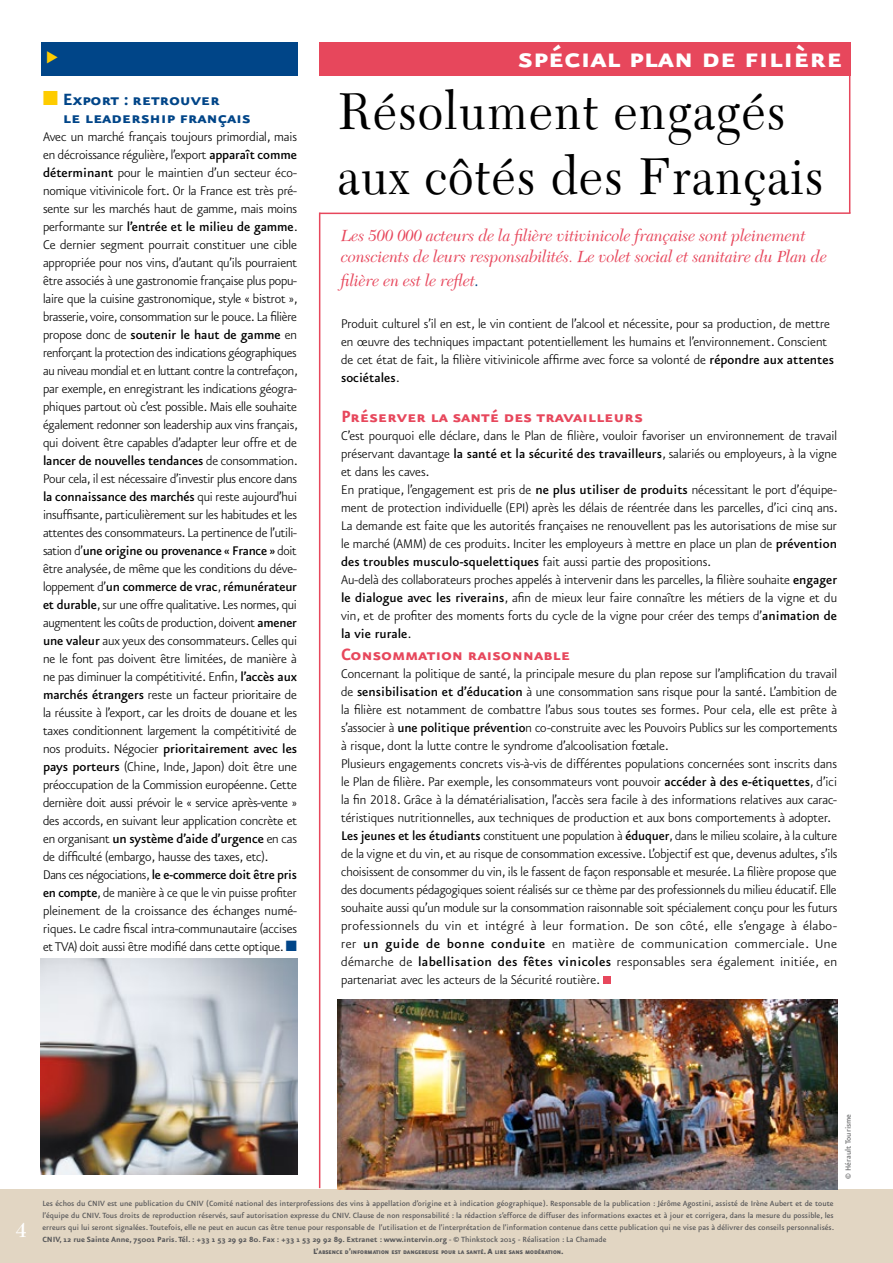
<style>
.page{position:relative;width:893px;height:1263px;background:#fff}
.page>*{position:absolute;margin:0;border:0;box-sizing:border-box;transform-origin:0 0}
.t1{font:54px/64.8px "New Caledonia";letter-spacing:.03em;color:#000;scale:.92 1}
.t2{font:34.2px "Eureka Sans Bold Caps";letter-spacing:-.01em;color:#fff}
.t3{font:600 21px "New Caledonia";color:#fff}
.t4{font:19.5px "Eureka Sans Bold Caps";letter-spacing:-.01em;color:#e7475c}
.t5{font:19.5px/18px "Eureka Sans Bold Caps";letter-spacing:-.01em;color:#004588}
.t6{font:italic 16.8px/21px "New Caledonia";letter-spacing:-.01em;color:#e7475c}
.t7{font:300 15px/18px "Eureka Sans";letter-spacing:-.005em;color:#000}
.t8{font:500 9px/12px "Eureka Sans";color:#58585a;text-align:justify}
.t9{font:500 9px "Eureka Sans";color:#707172}
.t10{font:900 6.3px "Eureka Sans";color:#58585a}
.s1{font-weight:500}
.s2{color:#004588}
.s3{font-size:19.5px;color:#004588}
.s4{font-family:"Eureka Sans Light Caps";font-weight:400}
.s5{font-weight:700}
.s6{font-size:9px}
</style>
<div class="page">
<div style="left:42px;top:43px;width:256px;height:33px;background:#004588"></div>
<div style="left:319px;top:43px;width:531px;height:33px;background:#e7475c"></div>
<hr style="left:319px;top:213px;width:1px;height:975px;background:#e7475c">
<div style="left:603px;top:976px;width:8px;height:8px;background:#e7475c"></div>
<hr style="left:319px;top:212px;width:532px;height:2px;background:#e7475c">
<div style="left:0;top:1190px;width:893px;height:73px;background:#e2d6c3"></div>
<hr style="left:849px;top:43px;width:1px;height:170px;background:#e7475c">
<img style="left:338px;top:999px;width:499px;height:190px">
<img style="left:40px;top:959px;width:257px;height:216px">
<h3 class="t5" style="left:63px;top:91px;width:189px">Export : retrouver<br>le leadership français</h3>
<p class="t7" style="left:43px;top:128px;width:256px">Avec un marché français toujours primordial, mais en décroissance régulière, l’export <span class="s1">apparaît comme déterminant</span> pour le maintien d’un secteur éco&shy;nomique vitivinicole fort. Or la France est très pré&shy;sente sur les marchés haut de gamme, mais moins performante sur <span class="s1">l’entrée et le milieu de gamme</span>.<br>Ce dernier segment pourrait constituer une cible appropriée pour nos vins, d’autant qu’ils pourraient être associés à une gastronomie française plus popu&shy;laire que la cuisine gastronomique, style « bistrot », brasserie, voire, consommation sur le pouce. La filière propose donc de <span class="s1">soutenir le haut de gamme</span> en renforçant la protection des indications géographiques au niveau mondial et en luttant contre la contrefaçon, par exemple, en enregistrant les indications géogra&shy;phiques partout où c’est possible. Mais elle souhaite également redonner son leadership aux vins français, qui doivent être capables d’adapter leur offre et de <span class="s1">lancer de nouvelles tendances</span> de consommation.<br>Pour cela, il est nécessaire d’investir plus encore dans <span class="s1">la connaissance des marchés</span> qui reste aujourd’hui insuffisante, particulièrement sur les habitudes et les attentes des consommateurs. La pertinence de l’utili&shy;sation d’<span class="s1">une origine ou provenance « France »</span> doit être analysée, de même que les conditions du déve&shy;loppement d’<span class="s1">un commerce de vrac</span>, <span class="s1">rémunérateur et durable</span>, sur une offre qualitative. Les normes, qui augmentent les coûts de production, doivent <span class="s1">amener une valeur</span> aux yeux des consommateurs. Celles qui ne le font pas doivent être limitées, de manière à ne pas diminuer la compétitivité. Enfin, <span class="s1">l’accès aux marchés étrangers</span> reste un facteur prioritaire de la réussite à l’export, car les droits de douane et les taxes conditionnent largement la compétitivité de nos produits. Négocier <span class="s1">prioritairement avec les pays porteurs</span> (Chine, Inde, Japon) doit être une préoccupation de la Commission européenne. Cette dernière doit aussi prévoir le « service après-vente » des accords, en suivant leur application concrète et en organisant <span class="s1">un système d’aide d’urgence</span> en cas de difficulté (embargo, hausse des taxes, etc).<br>Dans ces négociations, <span class="s1">le e-commerce doit être pris en compte</span>, de manière à ce que le vin puisse profiter pleinement de la croissance des échanges numé&shy;riques. Le cadre fiscal intra-communautaire (accises et TVA) doit aussi être modifié dans cette optique. <span class="s2">■</span></p>
<h2 class="t2" style="left:518px;top:40px;width:327px">spécial plan de filière</h2>
<h1 class="t1" style="left:338px;top:80px;width:530px">Résolument engagés aux côtés des Français</h1>
<p class="t6" style="left:341px;top:226px;width:488px">Les 500 000 acteurs de la filière vitivinicole française sont pleinement conscients de leurs responsabilités. Le volet social et sanitaire du Plan de</p>
<p class="t6" style="left:341px;top:271px;width:140px">filière en est le reflet<span class="s3">.</span></p>
<p class="t7" style="left:341px;top:315px;width:494px">Produit culturel s’il en est, le vin contient de l’alcool et nécessite, pour sa production, de mettre en œuvre des techniques impactant potentiellement les humains et l’environnement. Conscient de cet état de fait, la filière vitivinicole affirme avec force sa volonté de <span class="s1">répondre aux attentes sociétales</span>.</p>
<h3 class="t4" style="left:341px;top:406px;width:303px">Préserver la santé des travailleurs</h3>
<p class="t7" style="left:341px;top:427px;width:498px">C’est pourquoi elle déclare, dans le Plan de filière, vouloir favoriser un environnement de travail préservant davantage <span class="s1">la santé et la sécurité des travailleurs</span>, salariés ou employeurs, à la vigne et dans les caves.<br>En pratique, l’engagement est pris de <span class="s1">ne plus utiliser de produits</span> nécessitant le port d’équipe&shy;ment de protection individuelle (EPI) après les délais de réentrée dans les parcelles, d’ici cinq ans.<br>La demande est faite que les autorités françaises ne renouvellent pas les autorisations de mise sur le marché (AMM) de ces produits. Inciter les employeurs à mettre en place un plan de <span class="s1">prévention des troubles musculo-squelettiques</span> fait aussi partie des propositions.<br>Au-delà des collaborateurs proches appelés à intervenir dans les parcelles, la filière souhaite <span class="s1">engager le dialogue avec les riverains</span>, afin de mieux leur faire connaître les métiers de la vigne et du vin, et de profiter des moments forts du cycle de la vigne pour créer des temps d’<span class="s1">animation de la vie rurale</span>.</p>
<h3 class="t4" style="left:341px;top:644px;width:231px">Consommation raisonnable</h3>
<p class="t7" style="left:341px;top:665px;width:498px">Concernant la politique de santé, la principale mesure du plan repose sur l’amplification du travail de <span class="s1">sensibilisation et d’éducation</span> à une consommation sans risque pour la santé. L’ambition de la filière est notamment de combattre l’abus sous toutes ses formes. Pour cela, elle est prête à s’associer à <span class="s1">une politique préventio</span>n co-construite avec les Pouvoirs Publics sur les comportements à risque, dont la lutte contre le syndrome d’alcoolisation fœtale.<br>Plusieurs engagements concrets vis-à-vis de différentes populations concernées sont inscrits dans le Plan de filière. Par exemple, les consommateurs vont pouvoir <span class="s1">accéder à des e-étiquettes</span>, d’ici la fin <span class="s4">2018</span>. Grâce à la dématérialisation, l’accès sera facile à des informations relatives aux carac&shy;téristiques nutritionnelles, aux techniques de production et aux bons comportements à adopter.<br><span class="s1">Les jeunes et les étudiants</span> constituent une population à <span class="s1">éduquer</span>, dans le milieu scolaire, à la culture de la vigne et du vin, et au risque de consommation excessive. L’objectif est que, devenus adultes, s’ils choisissent de consommer du vin, ils le fassent de façon responsable et mesurée. La filière propose que des documents pédagogiques soient réalisés sur ce thème par des professionnels du milieu éducatif. Elle souhaite aussi qu’un module sur la consommation raisonnable soit spécialement conçu pour les futurs professionnels du vin et intégré à leur formation. De son côté, elle s’engage à élabo&shy;rer <span class="s1">un guide de bonne conduite</span> en matière de communication commerciale. Une démarche de <span class="s1">labellisation des fêtes vinicoles</span> responsables sera également initiée, en partenariat avec les acteurs de la Sécurité routière.</p>
<h3 class="t3" style="left:16px;top:1217px;width:12px">4</h3>
<p class="t8" style="left:43px;top:1198px;width:793px">Les échos du CNIV est une publication du CNIV (Comité national des interprofessions des vins à appellation d’origine et à indication géographique). Responsable de la publication : Jérôme Agostini, assisté de Irène Aubert et de toute l’équipe du CNIV. Tous droits de reproduction réservés, sauf autorisation expresse du CNIV. Clause de non responsabilité : la rédaction s’efforce de diffuser des informations exactes et à jour et corrigera, dans la mesure du possible, les erreurs qui lui seront signalées. Toutefois, elle ne peut en aucun cas être tenue pour responsable de l’utilisation et de l’interprétation de l’information contenue dans cette publication qui ne vise pas à délivrer des conseils personnalisés.<br><span class="s5">CNIV, 12 rue Sainte Anne, 75001 Paris. Tél. : +33 1 53 29 92 80. Fax : +33 1 53 29 92 89. Extranet : www.intervin.org</span> - © Thinkstock 2015 - Réalisation : La Chamade</p>
<p class="t10" style="left:313px;top:1249px;width:252px"><span class="s6">L’</span>absence d<span class="s6">’</span>information est dangereuse pour la santé<span class="s6">. A</span> lire sans modération<span class="s6">.</span></p>
<p class="t9" style="left:844px;top:1179px;width:67px;rotate:-90deg">© Hérault Tourisme</p>
</div>
